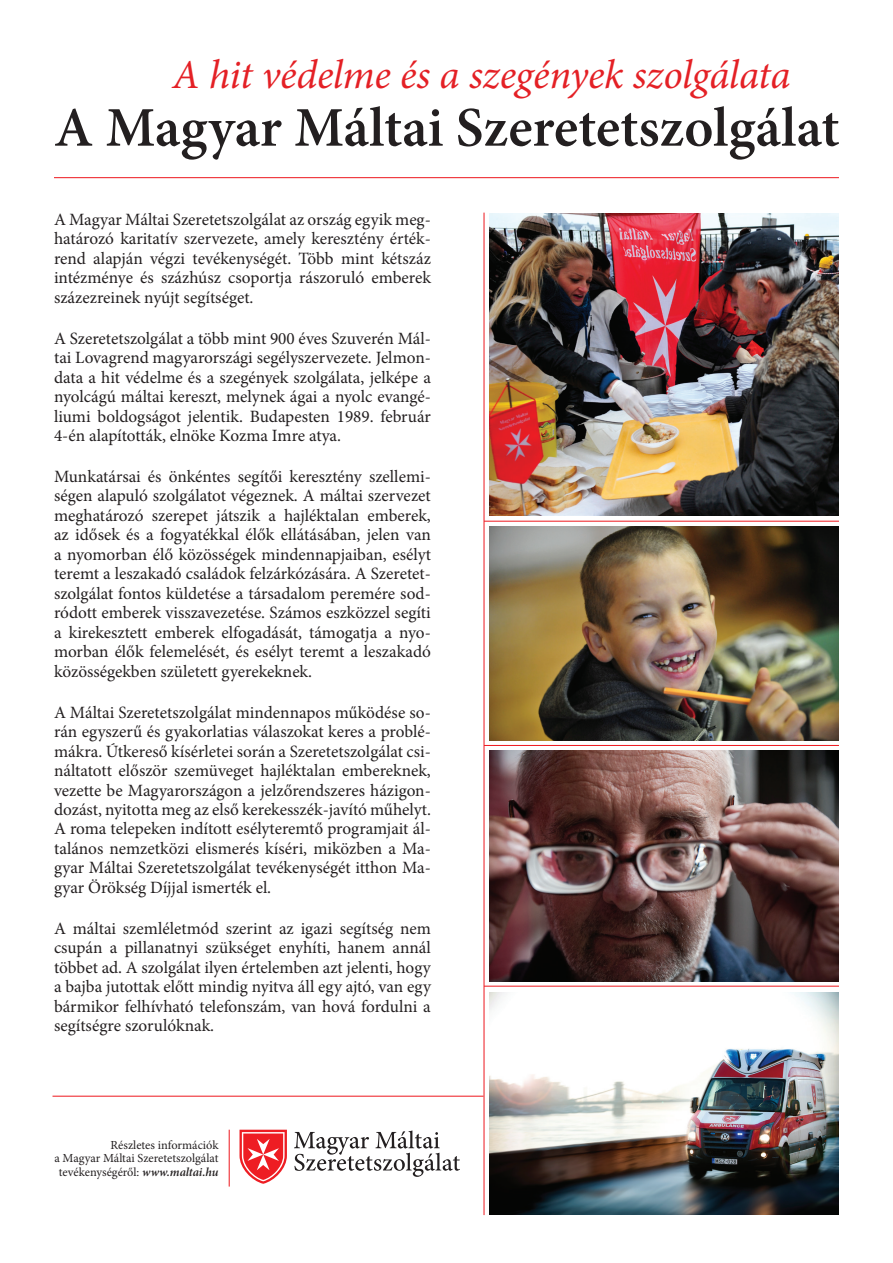
<style>
.page{position:relative;width:893px;height:1263px;background:#fff}
.page>*{position:absolute;margin:0;border:0;box-sizing:border-box;transform-origin:0 0}
.t1{font:600 56.1px "Minion Pro";color:#231f20}
.t2{font:italic 41.1px "Minion Pro";letter-spacing:-.01em;color:#e42025}
.t3{font:17.25px/19.5px "Minion Pro";color:#231f20;text-align:justify}
.t4{font:12.3px/13.4px "Minion Pro";color:#231f20;text-align:right}
.s1{font-weight:600;font-style:italic}
</style>
<div class="page">
<svg style="left:294px;top:1130px;width:166px;height:47px"></svg>
<svg style="left:239px;top:1130px;width:48px;height:54px"></svg>
<hr style="left:229px;top:1130px;width:1px;height:56px;background:#ee1d23">
<img style="left:489px;top:527px;width:350px;height:214px">
<img style="left:489px;top:214px;width:350px;height:301px">
<img style="left:489px;top:992px;width:350px;height:222px">
<img style="left:489px;top:751px;width:350px;height:230px">
<hr style="left:52px;top:1096px;width:431px;height:1px;background:#ee1d23">
<hr style="left:484px;top:986px;width:355px;height:1px;background:#ee1d23">
<hr style="left:484px;top:745px;width:355px;height:1px;background:#ee1d23">
<hr style="left:484px;top:521px;width:355px;height:1px;background:#ee1d23">
<hr style="left:483px;top:213px;width:1px;height:1002px;background:#ee1d23">
<hr style="left:54px;top:177px;width:785px;height:1px;background:#ee1d23">
<h2 class="t2" style="left:172px;top:47px;width:619px">A hit védelme és a szegények szolgálata</h2>
<h1 class="t1" style="left:54px;top:89px;width:787px">A Magyar Máltai Szeretetszolgálat</h1>
<p class="t3" style="left:54px;top:210px;width:378px">A Magyar Máltai Szeretetszolgálat az ország egyik meg&shy;határozó karitatív szervezete, amely keresztény érték&shy;rend alapján végzi tevékenységét. Több mint kétszáz intézménye és százhúsz csoportja rászoruló emberek százezreinek nyújt segítséget.</p>
<p class="t3" style="left:54px;top:328px;width:378px">A Szeretetszolgálat a több mint 900 éves Szuverén Mál&shy;tai Lovagrend magyarországi segélyszervezete. Jelmon&shy;data a hit védelme és a szegények szolgálata, jelképe a nyolcágú máltai kereszt, melynek ágai a nyolc evangé&shy;liumi boldogságot jelentik. Budapesten 1989. február 4-én alapították, elnöke Kozma Imre atya.</p>
<p class="t3" style="left:54px;top:467px;width:378px">Munkatársai és önkéntes segítői keresztény szellemi&shy;ségen alapuló szolgálatot végeznek. A máltai szervezet meghatározó szerepet játszik a hajléktalan emberek, az idősek és a fogyatékkal élők ellátásában, jelen van a nyomorban élő közösségek mindennapjaiban, esélyt teremt a leszakadó családok felzárkózására. A Szeretet&shy;szolgálat fontos küldetése a társadalom peremére sod&shy;ródott emberek visszavezetése. Számos eszközzel segíti a kirekesztett emberek elfogadását, támogatja a nyo&shy;morban élők felemelését, és esélyt teremt a leszakadó közösségekben született gyerekeknek.</p>
<p class="t3" style="left:54px;top:702px;width:378px">A Máltai Szeretetszolgálat mindennapos működése so&shy;rán egyszerű és gyakorlatias válaszokat keres a problé&shy;mákra. Útkereső kísérletei során a Szeretetszolgálat csi&shy;náltatott először szemüveget hajléktalan embereknek, vezette be Magyarországon a jelzőrendszeres házigon&shy;dozást, nyitotta meg az első kerekesszék-javító műhelyt.<br>A roma telepeken indított esélyteremtő programjait ál&shy;talános nemzetközi elismerés kíséri, miközben a Ma&shy;gyar Máltai Szeretetszolgálat tevékenységét itthon Ma&shy;gyar Örökség Díjjal ismerték el.</p>
<p class="t3" style="left:54px;top:918px;width:378px">A máltai szemléletmód szerint az igazi segítség nem csupán a pillanatnyi szükséget enyhíti, hanem annál többet ad. A szolgálat ilyen értelemben azt jelenti, hogy a bajba jutottak előtt mindig nyitva áll egy ajtó, van egy bármikor felhívható telefonszám, van hová fordulni a segítségre szorulóknak.</p>
<p class="t4" style="left:54px;top:1138px;width:166px">Részletes információk<br>a Magyar Máltai Szeretetszolgálat tevékenységéről: <span class="s1">www.maltai.hu</span></p>
</div>
